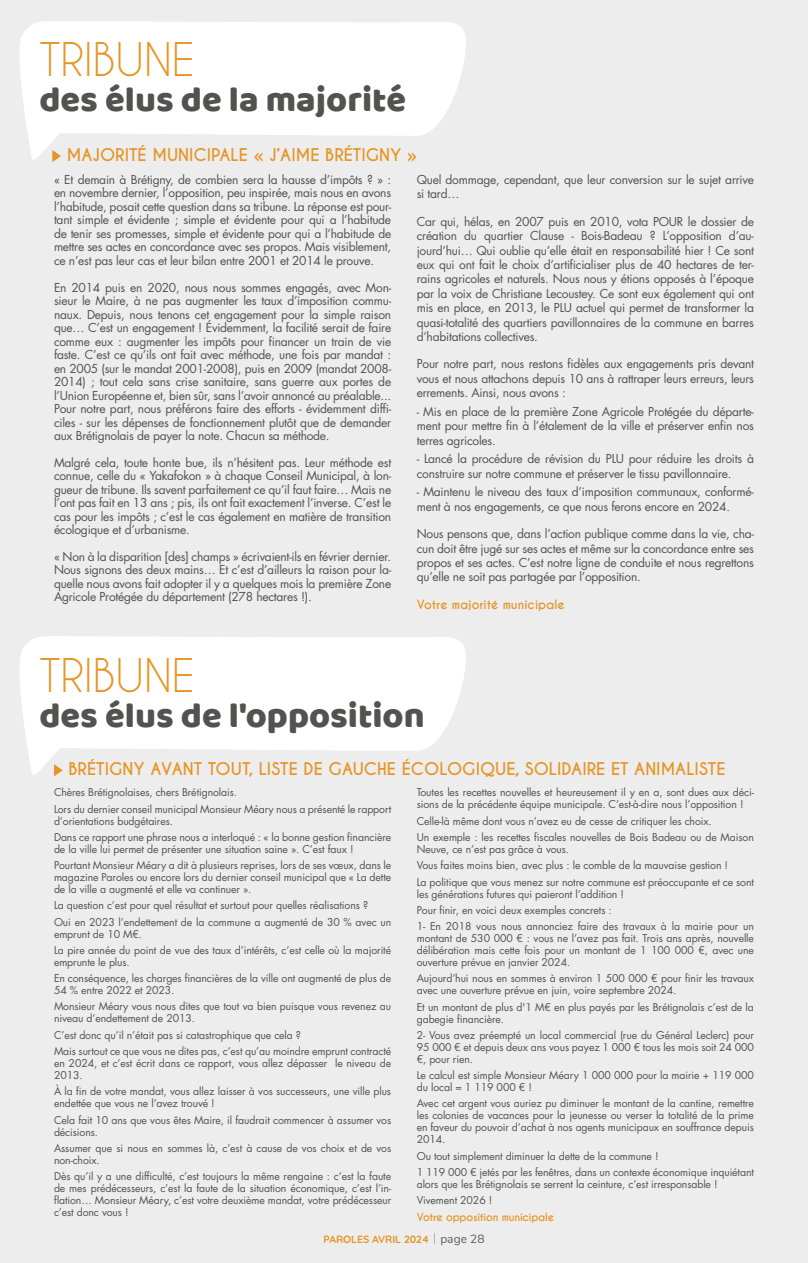
<style>
.page{position:relative;width:808px;height:1263px;background:#ededed}
.page>*{position:absolute;margin:0;border:0;box-sizing:border-box;transform-origin:0 0}
.t1{font:43.5px "Caviar Dreams";color:#e69525}
.t2{font:36px "Baloo";color:#525251}
.t3{font:700 16.5px "Caviar Dreams";color:#e69525}
.t4{font:12px/13.5px "Futura Std";letter-spacing:-.02em;color:#525251;text-align:justify}
.t5{font:700 12px "Caviar Dreams";color:#e69525}
.t6{font:10.5px/12px "Futura Std";letter-spacing:-.01em;color:#525251}
.t7{font:700 10.5px "Caviar Dreams";letter-spacing:-.02em;color:#e69525}
.t8{font:700 10.5px "Quicksand";color:#e69525}
.s1{font-family:"Alexina";font-weight:400;font-size:13.5px;color:#5c5f61}
.s2{font-family:"Nunito";font-weight:400;font-size:12px;color:#5c5f61}
</style>
<div class="page">
<svg style="left:19px;top:21px;width:447px;height:139px;fill:#fff"></svg>
<svg style="left:19px;top:636px;width:447px;height:139px;fill:#fff"></svg>
<svg style="left:52px;top:150px;width:9px;height:12px"></svg>
<svg style="left:54px;top:764px;width:9px;height:12px"></svg>
<h1 class="t1" style="left:39px;top:33px;width:157px">TRIBUNE</h1>
<h2 class="t2" style="left:39px;top:77px;width:368px">des élus de la majorité</h2>
<h3 class="t3" style="left:67px;top:145px;width:352px">MAJORITÉ MUNICIPALE « J’AIME BRÉTIGNY »</h3>
<p class="t4" style="left:54px;top:173px;width:339px">« Et demain à Brétigny, de combien sera la hausse d’impôts ? » : en novembre dernier, l’opposition, peu inspirée, mais nous en avons l’habitude, posait cette question dans sa tribune. La réponse est pour&shy;tant simple et évidente ; simple et évidente pour qui a l’habitude de tenir ses promesses, simple et évidente pour qui a l’habitude de mettre ses actes en concordance avec ses propos. Mais visiblement, ce n’est pas leur cas et leur bilan entre 2001 et 2014 le prouve.</p>
<p class="t4" style="left:54px;top:280px;width:339px">En 2014 puis en 2020, nous nous sommes engagés, avec Mon&shy;sieur le Maire, à ne pas augmenter les taux d’imposition commu&shy;naux. Depuis, nous tenons cet engagement pour la simple raison que… C’est un engagement ! Évidemment, la facilité serait de faire comme eux : augmenter les impôts pour financer un train de vie faste. C’est ce qu’ils ont fait avec méthode, une fois par mandat : en 2005 (sur le mandat 2001-2008), puis en 2009 (mandat 2008- 2014) ; tout cela sans crise sanitaire, sans guerre aux portes de l’Union Européenne et, bien sûr, sans l’avoir annoncé au préalable...<br>Pour notre part, nous préférons faire des efforts - évidemment diffi&shy;ciles - sur les dépenses de fonctionnement plutôt que de demander aux Brétignolais de payer la note. Chacun sa méthode.</p>
<p class="t4" style="left:54px;top:455px;width:339px">Malgré cela, toute honte bue, ils n’hésitent pas. Leur méthode est connue, celle du « Yakafokon » à chaque Conseil Municipal, à lon&shy;gueur de tribune. Ils savent parfaitement ce qu’il faut faire… Mais ne l’ont pas fait en 13 ans ; pis, ils ont fait exactement l’inverse. C’est le cas pour les impôts ; c’est le cas également en matière de transition écologique et d’urbanisme.</p>
<p class="t4" style="left:54px;top:549px;width:339px">« Non à la disparition [des] champs » écrivaient-ils en février dernier.<br>Nous signons des deux mains… Et c’est d’ailleurs la raison pour la&shy;quelle nous avons fait adopter il y a quelques mois la première Zone Agricole Protégée du département (278 hectares !).</p>
<p class="t4" style="left:417px;top:172px;width:339px;line-height:14.4px">Quel dommage, cependant, que leur conversion sur le sujet arrive si tard…</p>
<p class="t4" style="left:417px;top:214px;width:339px;line-height:14.4px">Car qui, hélas, en 2007 puis en 2010, vota POUR le dossier de création du quartier Clause - Bois-Badeau ? L’opposition d’au&shy;jourd’hui… Qui oublie qu’elle était en responsabilité hier ! Ce sont eux qui ont fait le choix d’artificialiser plus de 40 hectares de ter&shy;rains agricoles et naturels. Nous nous y étions opposés à l’époque par la voix de Christiane Lecoustey. Ce sont eux également qui ont mis en place, en 2013, le PLU actuel qui permet de transformer la quasi-totalité des quartiers pavillonnaires de la commune en barres d’habitations collectives.</p>
<p class="t4" style="left:417px;top:357px;width:339px;line-height:14.4px">Pour notre part, nous restons fidèles aux engagements pris devant vous et nous attachons depuis 10 ans à rattraper leurs erreurs, leurs errements. Ainsi, nous avons :</p>
<p class="t4" style="left:417px;top:404px;width:339px;line-height:14.4px">- Mis en place de la première Zone Agricole Protégée du départe&shy;ment pour mettre fin à l’étalement de la ville et préserver enfin nos terres agricoles.</p>
<p class="t4" style="left:417px;top:452px;width:339px;line-height:14.4px">- Lancé la procédure de révision du PLU pour réduire les droits à construire sur notre commune et préserver le tissu pavillonnaire.</p>
<p class="t4" style="left:417px;top:485px;width:339px;line-height:14.4px">- Maintenu le niveau des taux d’imposition communaux, conformé&shy;ment à nos engagements, ce que nous ferons encore en 2024.</p>
<p class="t4" style="left:417px;top:527px;width:339px;line-height:14.4px">Nous pensons que, dans l’action publique comme dans la vie, cha&shy;cun doit être jugé sur ses actes et même sur la concordance entre ses propos et ses actes. C’est notre ligne de conduite et nous regrettons qu’elle ne soit pas partagée par l’opposition.</p>
<p class="t5" style="left:417px;top:597px;width:150px">Votre majorité municipale</p>
<h1 class="t1" style="left:39px;top:649px;width:157px">TRIBUNE</h1>
<h2 class="t2" style="left:39px;top:693px;width:387px">des élus de l'opposition</h2>
<h3 class="t3" style="left:68px;top:759px;width:658px">BRÉTIGNY AVANT TOUT, LISTE DE GAUCHE ÉCOLOGIQUE, SOLIDAIRE ET ANIMALISTE</h3>
<p class="t6" style="left:54px;top:784px;width:339px;line-height:16.2px">Chères Brétignolaises, chers Brétignolais.<br>Lors du dernier conseil municipal Monsieur Méary nous a présenté le rapport</p>
<p class="t6" style="left:54px;top:813px;width:339px;line-height:16.2px">d’orientations budgétaires.<br>Dans ce rapport une phrase nous a interloqué : « la bonne gestion financière</p>
<p class="t6" style="left:54px;top:841px;width:339px;line-height:16.2px">de la ville lui permet de présenter une situation saine ». C’est faux !<br>Pourtant Monsieur Méary a dit à plusieurs reprises, lors de ses vœux, dans le</p>
<p class="t6" style="left:54px;top:871px;width:339px">magazine Paroles ou encore lors du dernier conseil municipal que « La dette de la ville a augmenté et elle va continuer ».</p>
<p class="t6" style="left:54px;top:897px;width:339px;line-height:16.2px">La question c’est pour quel résultat et surtout pour quelles réalisations ?<br>Oui en 2023 l’endettement de la commune a augmenté de 30 % avec un</p>
<p class="t6" style="left:54px;top:926px;width:339px;line-height:16.2px">emprunt de 10 M€.<br>La pire année du point de vue des taux d’intérêts, c’est celle où la majorité</p>
<p class="t6" style="left:54px;top:954px;width:339px;line-height:16.2px">emprunte le plus.<br>En conséquence, les charges financières de la ville ont augmenté de plus de</p>
<p class="t6" style="left:54px;top:982px;width:339px;line-height:16.2px">54 % entre 2022 et 2023.<br>Monsieur Méary vous nous dites que tout va bien puisque vous revenez au</p>
<p class="t6" style="left:54px;top:1011px;width:339px;line-height:16.2px">niveau d’endettement de 2013.<br>C’est donc qu’il n’était pas si catastrophique que cela ?<br>Mais surtout ce que vous ne dites pas, c’est qu’au moindre emprunt contracté</p>
<p class="t6" style="left:54px;top:1057px;width:339px">en 2024, et c’est écrit dans ce rapport, vous allez dépasser le niveau de<br>2013.</p>
<p class="t6" style="left:54px;top:1085px;width:339px">À la fin de votre mandat, vous allez laisser à vos successeurs, une ville plus endettée que vous ne l’avez trouvé !</p>
<p class="t6" style="left:54px;top:1114px;width:339px">Cela fait 10 ans que vous êtes Maire, il faudrait commencer à assumer vos décisions.</p>
<p class="t6" style="left:54px;top:1142px;width:339px">Assumer que si nous en sommes là, c’est à cause de vos choix et de vos non-choix.</p>
<p class="t6" style="left:54px;top:1170px;width:339px;text-align:justify">Dès qu’il y a une difficulté, c’est toujours la même rengaine : c’est la faute de mes prédécesseurs, c’est la faute de la situation économique, c’est l’in&shy;flation… Monsieur Méary, c’est votre deuxième mandat, votre prédécesseur c’est donc vous !</p>
<p class="t6" style="left:417px;top:787px;width:339px">Toutes les recettes nouvelles et heureusement il y en a, sont dues aux déci&shy;sions de la précédente équipe municipale. C’est-à-dire nous l’opposition !</p>
<p class="t6" style="left:417px;top:813px;width:339px;line-height:16.2px">Celle-là même dont vous n’avez eu de cesse de critiquer les choix.<br>Un exemple : les recettes fiscales nouvelles de Bois Badeau ou de Maison</p>
<p class="t6" style="left:417px;top:841px;width:339px;line-height:16.2px">Neuve, ce n’est pas grâce à vous.<br>Vous faites moins bien, avec plus : le comble de la mauvaise gestion !<br>La politique que vous menez sur notre commune est préoccupante et ce sont</p>
<p class="t6" style="left:417px;top:886px;width:339px;line-height:16.2px">les générations futures qui paieront l’addition !<br>Pour finir, en voici deux exemples concrets :<br>1- En 2018 vous nous annonciez faire des travaux à la mairie pour un</p>
<p class="t6" style="left:417px;top:932px;width:339px;text-align:justify">montant de 530 000 € : vous ne l’avez pas fait. Trois ans après, nouvelle délibération mais cette fois pour un montant de 1 100 000 €, avec une ouverture prévue en janvier 2024.</p>
<p class="t6" style="left:417px;top:972px;width:339px">Aujourd’hui nous en sommes à environ 1 500 000 € pour finir les travaux avec une ouverture prévue en juin, voire septembre 2024.</p>
<p class="t6" style="left:417px;top:1001px;width:339px">Et un montant de plus d'1 M€ en plus payés par les Brétignolais c’est de la gabegie financière.</p>
<p class="t6" style="left:417px;top:1029px;width:339px;text-align:justify">2- Vous avez préempté un local commercial (rue du Général Leclerc) pour 95 000 € et depuis deux ans vous payez 1 000 € tous les mois soit 24 000 €, pour rien.</p>
<p class="t6" style="left:417px;top:1069px;width:339px">Le calcul est simple Monsieur Méary 1 000 000 pour la mairie + 119 000 du local = 1 119 000 € !</p>
<p class="t6" style="left:417px;top:1097px;width:339px;text-align:justify">Avec cet argent vous auriez pu diminuer le montant de la cantine, remettre les colonies de vacances pour la jeunesse ou verser la totalité de la prime en faveur du pouvoir d’achat à nos agents municipaux en souffrance depuis 2014.</p>
<p class="t6" style="left:417px;top:1148px;width:339px;line-height:16.2px">Ou tout simplement diminuer la dette de la commune !<br>1 119 000 € jetés par les fenêtres, dans un contexte économique inquiétant</p>
<p class="t6" style="left:417px;top:1176px;width:302px;line-height:16.2px">alors que les Brétignolais se serrent la ceinture, c’est irresponsable !<br>Vivement 2026 !</p>
<p class="t7" style="left:417px;top:1211px;width:139px">Votre opposition municipale</p>
<p class="t8" style="left:323px;top:1231px;width:163px">PAROLES AVRIL 2024 <span class="s1">|</span> <span class="s2">page 28</span></p>
</div>
